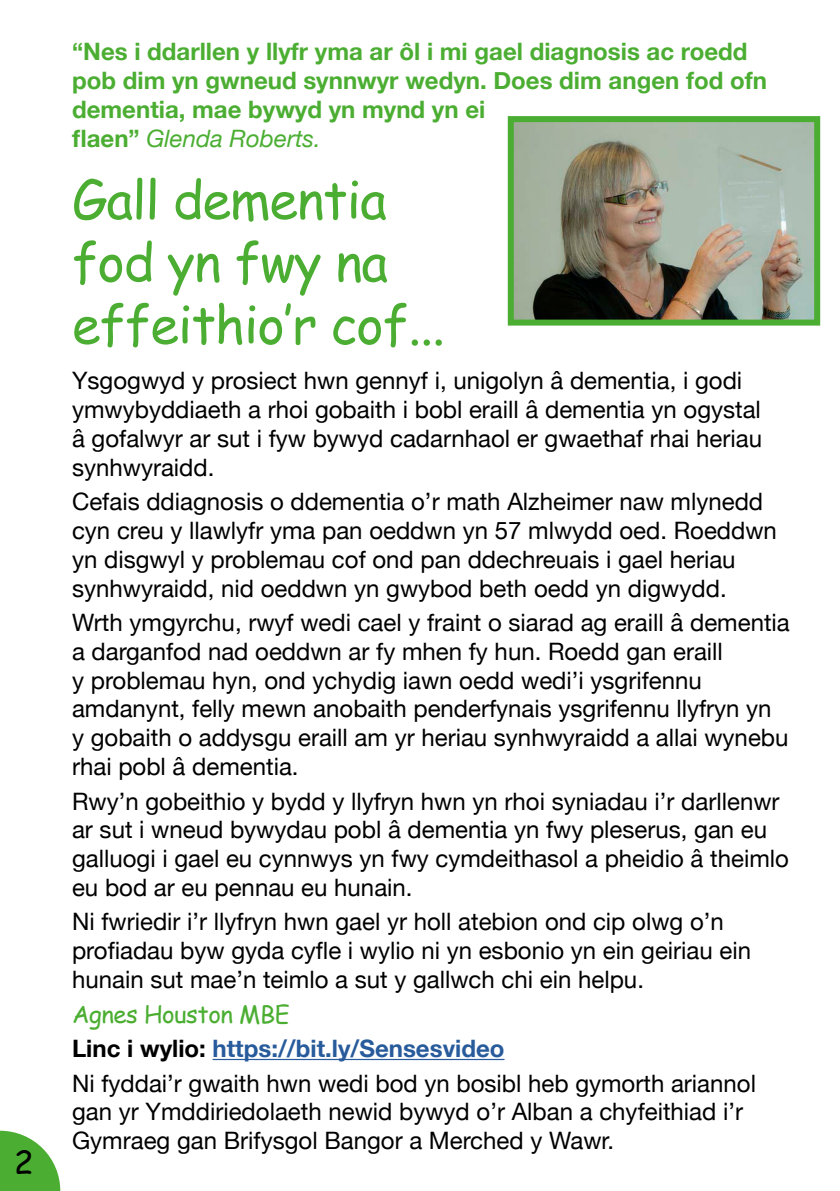
<style>
.page{position:relative;width:840px;height:1191px;background:#fff}
.page>*{position:absolute;margin:0;border:0;box-sizing:border-box;transform-origin:0 0}
.t1{font:52px/62.4px "Comic Sans MS";letter-spacing:-.02em;color:#4bae32}
.t2{font:32px "Comic Sans MS";color:#000}
.t3{font:24px/28.8px "Helvetica Neue";color:#000}
.t4{font:700 24px/28.8px "Helvetica Neue";color:#4bae32}
.t5{font:700 24px "Helvetica Neue";color:#275b9b}
.t6{font:italic 24px "Helvetica Neue";color:#4bae32}
.t7{font:24px "Comic Sans MS";letter-spacing:-.02em;color:#4bae32}
.s1{font-weight:700;font-style:normal}
.s2{color:#000}
</style>
<div class="page">
<hr style="left:212px;top:1058px;width:292px;height:2px;background:#275b9b">
<img style="left:514px;top:123px;width:298px;height:195px">
<div style="left:507px;top:116px;width:312px;height:209px;border:6px solid #4bae32"></div>
<svg style="left:0;top:1130px;width:60px;height:61px"></svg>
<p class="t2" style="left:14px;top:1138px;width:21px">2</p>
<p class="t4" style="left:72px;top:38px;width:696px">“Nes i ddarllen y llyfr yma ar ôl i mi gael diagnosis ac roedd pob dim yn gwneud synnwyr wedyn. Does dim angen fod ofn dementia, mae bywyd yn mynd yn ei</p>
<p class="t6" style="left:72px;top:121px;width:250px"><span class="s1">flaen”</span> Glenda Roberts.</p>
<p class="t1" style="left:72px;top:167px;width:317px">Gall dementia fod yn fwy na</p>
<h1 class="t1" style="left:72px;top:292px;width:374px">effeithio’r cof...</h1>
<p class="t3" style="left:72px;top:368px;width:691px">Ysgogwyd y prosiect hwn gennyf i, unigolyn â dementia, i godi ymwybyddiaeth a rhoi gobaith i bobl eraill â dementia yn ogystal â gofalwyr ar sut i fyw bywyd cadarnhaol er gwaethaf rhai heriau synhwyraidd.</p>
<p class="t3" style="left:72px;top:488px;width:706px">Cefais ddiagnosis o ddementia o’r math Alzheimer naw mlynedd cyn creu y llawlyfr yma pan oeddwn yn 57 mlwydd oed. Roeddwn yn disgwyl y problemau cof ond pan ddechreuais i gael heriau synhwyraidd, nid oeddwn yn gwybod beth oedd yn digwydd.</p>
<p class="t3" style="left:72px;top:609px;width:718px">Wrth ymgyrchu, rwyf wedi cael y fraint o siarad ag eraill â dementia a darganfod nad oeddwn ar fy mhen fy hun. Roedd gan eraill<br>y problemau hyn, ond ychydig iawn oedd wedi’i ysgrifennu amdanynt, felly mewn anobaith penderfynais ysgrifennu llyfryn yn<br>y gobaith o addysgu eraill am yr heriau synhwyraidd a allai wynebu rhai pobl â dementia.</p>
<p class="t3" style="left:72px;top:788px;width:718px">Rwy’n gobeithio y bydd y llyfryn hwn yn rhoi syniadau i’r darllenwr ar sut i wneud bywydau pobl â dementia yn fwy pleserus, gan eu galluogi i gael eu cynnwys yn fwy cymdeithasol a pheidio â theimlo eu bod ar eu pennau eu hunain.</p>
<p class="t3" style="left:72px;top:909px;width:653px">Ni fwriedir i’r llyfryn hwn gael yr holl atebion ond cip olwg o’n</p>
<p class="t3" style="left:72px;top:937px;width:680px">profiadau byw gyda cyfle i wylio ni yn esbonio yn ein geiriau ein</p>
<p class="t3" style="left:72px;top:966px;width:573px">hunain sut mae’n teimlo a sut y gallwch chi ein helpu.</p>
<p class="t7" style="left:72px;top:996px;width:219px">Agnes Houston MBE</p>
<p class="t5" style="left:72px;top:1029px;width:433px"><span class="s2">Linc i wylio:</span> https://bit.ly/Sensesvideo</p>
<p class="t3" style="left:72px;top:1070px;width:685px">Ni fyddai’r gwaith hwn wedi bod yn bosibl heb gymorth ariannol gan yr Ymddiriedolaeth newid bywyd o’r Alban a chyfeithiad i’r<br>Gymraeg gan Brifysgol Bangor a Merched y Wawr.</p>
</div>
